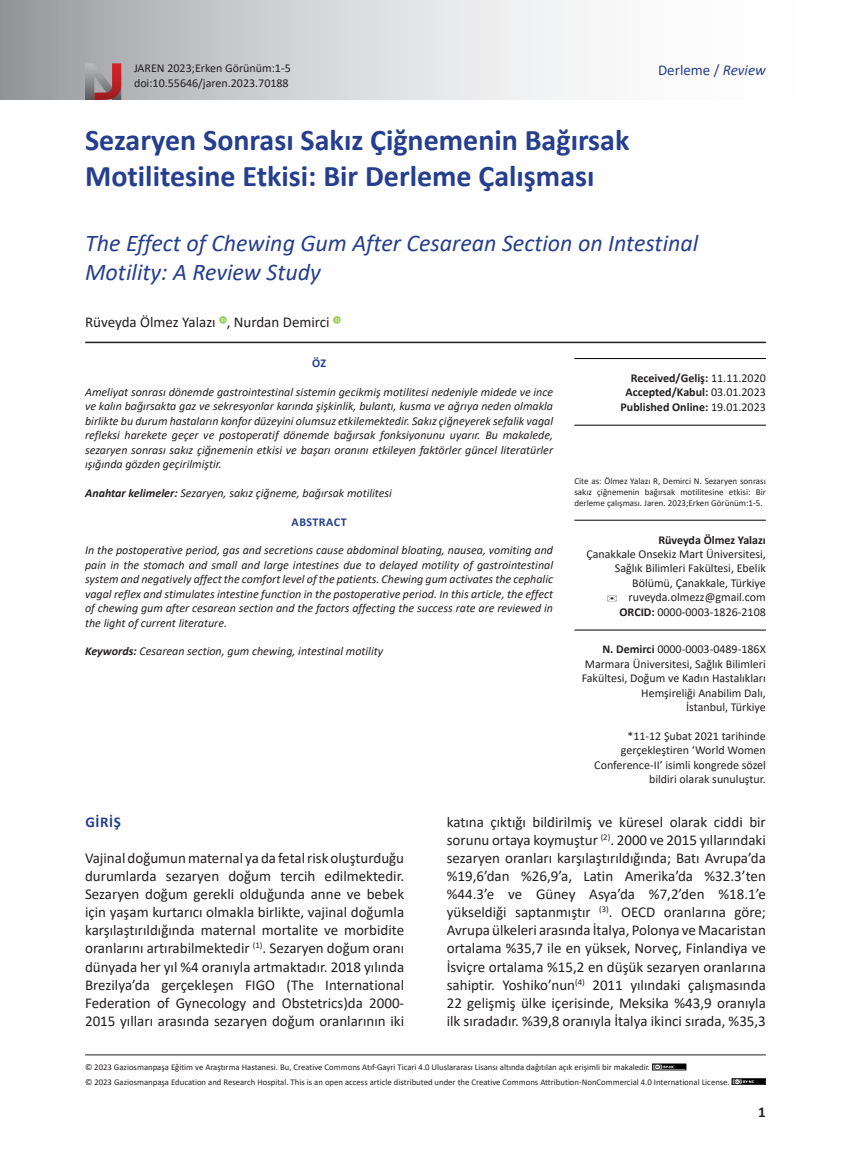
<style>
.page{position:relative;width:851px;height:1170px;background:#fff}
.page>*{position:absolute;margin:0;border:0;box-sizing:border-box;transform-origin:0 0}
.Makale_Başlık_1{font:700 30px/36px "Calibri";color:#253f8e}
.Makale_Başlık_2{font:italic 24px/28.8px "Calibri";color:#253f8e}
.Paragraf{font:15px/18.1px "Calibri";color:#231f20;text-align:justify}
.Yazarlar{font:15px "Calibri";color:#231f20}
.t1{font:15px "Calibri";color:#253f8e}
.Başlık_1{font:700 15px "Calibri";letter-spacing:.04em;color:#253f8e}
.t2{font:700 15px "Calibri";color:#231f20}
.Boldsuz_öz{font:italic 12px/14.4px "Calibri";color:#231f20;text-align:justify}
.Title_Page_Sag_Taraf{font:12px/14.4px "Calibri";color:#231f20;text-align:right}
.Title_Page_Sag_Taraf-2{font:700 12px "Calibri";color:#231f20}
.Anahtar_kelimeler{font:italic 12px "Calibri";color:#231f20}
.Keywords_tek_sütun{font:italic 12px "Calibri";color:#231f20}
.Öz_başlık{font:700 12px "Calibri";letter-spacing:.04em;color:#253f8e}
.Title_Page_Sag_Taraf-3{font:9px/10.8px "Calibri";color:#231f20;text-align:justify}
.t3{font:8.7px/14.7px "Calibri";color:#231f20}
.s1{font-style:italic}
.s2{font-weight:700}
.s3{font-weight:400}
</style>
<div class="page">
<svg style="left:1px;top:0;width:571px;height:100px;background:#cdced0"></svg>
<hr style="left:0;top:0;width:1px;height:100px;background:#909295">
<svg style="left:85px;top:63px;width:36px;height:37px"></svg>
<hr style="left:85px;top:1054px;width:680px;height:1px;background:#231f20">
<div style="left:652px;top:1063px;width:34px;height:7px;border:1px solid #000001"></div>
<div style="left:653px;top:1064px;width:32px;height:5px;background:#000001"></div>
<svg style="left:653px;top:1064px;width:21px;height:5px"></svg>
<div style="left:731px;top:1078px;width:34px;height:6px;border:1px solid #000001"></div>
<hr style="left:732px;top:1079px;width:33px;height:4px;background:#000001">
<svg style="left:732px;top:1079px;width:21px;height:4px"></svg>
<hr style="left:85px;top:341px;width:680px;height:2px;background:#231f20">
<svg style="left:219px;top:316px;width:8px;height:7px"></svg>
<svg style="left:221px;top:317px;width:4px;height:4px"></svg>
<svg style="left:333px;top:316px;width:7px;height:7px"></svg>
<svg style="left:335px;top:317px;width:4px;height:4px"></svg>
<hr style="left:574px;top:358px;width:191px;height:1px;background:#000">
<hr style="left:574px;top:425px;width:191px;height:1px;background:#000">
<hr style="left:574px;top:520px;width:191px;height:1px;background:#000">
<hr style="left:574px;top:629px;width:191px;height:1px;background:#000">
<svg style="left:607px;top:595px;width:9px;height:6px"></svg>
<p class="Title_Page_Sag_Taraf" style="left:134px;top:61px;width:158px;text-align:left">JAREN 2023;Erken Görünüm:1-5 doi:10.55646/jaren.2023.70188</p>
<p class="t1" style="left:658px;top:59px;width:109px">Derleme / <span class="s1">Review</span></p>
<p class="Makale_Başlık_1" style="left:85px;top:122px;width:546px">Sezaryen Sonrası Sakız Çiğnemenin Bağırsak<br>Motilitesine Etkisi: Bir Derleme Çalışması</p>
<p class="Makale_Başlık_2" style="left:85px;top:227px;width:614px">The Effect of Chewing Gum After Cesarean Section on Intestinal<br>Motility: A Review Study</p>
<p class="Yazarlar" style="left:85px;top:311px;width:246px">Rüveyda Ölmez Yalazı , Nurdan Demirci</p>
<p class="Öz_başlık" style="left:312px;top:354px;width:16px">ÖZ</p>
<p class="Boldsuz_öz" style="left:85px;top:384px;width:469px">Ameliyat sonrası dönemde gastrointestinal sistemin gecikmiş motilitesi nedeniyle midede ve ince ve kalın bağırsakta gaz ve sekresyonlar karında şişkinlik, bulantı, kusma ve ağrıya neden olmakla birlikte bu durum hastaların konfor düzeyini olumsuz etkilemektedir. Sakız çiğneyerek sefalik vagal refleksi harekete geçer ve postoperatif dönemde bağırsak fonksiyonunu uyarır. Bu makalede, sezaryen sonrası sakız çiğnemenin etkisi ve başarı oranını etkileyen faktörler güncel literatürler ışığında gözden geçirilmiştir.</p>
<p class="Anahtar_kelimeler" style="left:85px;top:484px;width:308px"><span class="s2">Anahtar kelimeler:</span> Sezaryen, sakız çiğneme, bağırsak motilitesi</p>
<p class="Öz_başlık" style="left:291px;top:513px;width:57px">ABSTRACT</p>
<p class="Boldsuz_öz" style="left:85px;top:542px;width:469px">In the postoperative period, gas and secretions cause abdominal bloating, nausea, vomiting and pain in the stomach and small and large intestines due to delayed motility of gastrointestinal system and negatively affect the comfort level of the patients. Chewing gum activates the cephalic vagal reflex and stimulates intestine function in the postoperative period. In this article, the effect of chewing gum after cesarean section and the factors affecting the success rate are reviewed in the light of current literature.</p>
<p class="Keywords_tek_sütun" style="left:85px;top:643px;width:299px"><span class="s2">Keywords:</span> Cesarean section, gum chewing, intestinal motility</p>
<p class="Title_Page_Sag_Taraf-2" style="left:630px;top:369px;width:136px">Received/Geliş: <span class="s3">11.11.2020</span></p>
<p class="Title_Page_Sag_Taraf-2" style="left:625px;top:384px;width:142px">Accepted/Kabul: <span class="s3">03.01.2023</span></p>
<p class="Title_Page_Sag_Taraf-2" style="left:620px;top:398px;width:147px">Published Online: <span class="s3">19.01.2023</span></p>
<p class="Title_Page_Sag_Taraf-3" style="left:574px;top:475px;width:193px">Cite as: Ölmez Yalazı R, Demirci N. Sezaryen sonrası sakız çiğnemenin bağırsak motilitesine etkisi: Bir derleme çalışması. Jaren. 2023;Erken Görünüm:1-5.</p>
<p class="Title_Page_Sag_Taraf-2" style="left:658px;top:531px;width:109px">Rüveyda Ölmez Yalazı</p>
<p class="Title_Page_Sag_Taraf" style="left:586px;top:546px;width:181px">Çanakkale Onsekiz Mart Üniversitesi,<br>Sağlık Bilimleri Fakültesi, Ebelik<br>Bölümü, Çanakkale, Türkiye</p>
<p class="Title_Page_Sag_Taraf" style="left:628px;top:589px;width:139px">ruveyda.olmezz@gmail.com</p>
<p class="Title_Page_Sag_Taraf" style="left:619px;top:604px;width:148px"><span class="s2">ORCID:</span> 0000-0003-1826-2108</p>
<p class="Title_Page_Sag_Taraf" style="left:602px;top:642px;width:165px"><span class="s2">N. Demirci</span> 0000-0003-0489-186X</p>
<p class="Title_Page_Sag_Taraf" style="left:581px;top:656px;width:186px">Marmara Üniversitesi, Sağlık Bilimleri<br>Fakültesi, Doğum ve Kadın Hastalıkları<br>Hemşireliği Anabilim Dalı,<br>İstanbul, Türkiye</p>
<p class="Title_Page_Sag_Taraf" style="left:594px;top:728px;width:173px">*11-12 Şubat 2021 tarihinde gerçekleştiren ‘World Women<br>Conference-II’ isimli kongrede sözel bildiri olarak sunuluştur.</p>
<p class="Başlık_1" style="left:85px;top:811px;width:37px">GIRIŞ</p>
<p class="Paragraf" style="left:85px;top:848px;width:320px">Vajinal doğumun maternal ya da fetal risk oluşturduğu durumlarda sezaryen doğum tercih edilmektedir.<br>Sezaryen doğum gerekli olduğunda anne ve bebek için yaşam kurtarıcı olmakla birlikte, vajinal doğumla karşılaştırıldığında maternal mortalite ve morbidite oranlarını artırabilmektedir <sup>(1)</sup>. Sezaryen doğum oranı dünyada her yıl %4 oranıyla artmaktadır. 2018 yılında Brezilya’da gerçekleşen FIGO (The International Federation of Gynecology and Obstetrics)da 2000- 2015 yılları arasında sezaryen doğum oranlarının iki</p>
<p class="Paragraf" style="left:446px;top:812px;width:320px">katına çıktığı bildirilmiş ve küresel olarak ciddi bir sorunu ortaya koymuştur <sup>(2)</sup>. 2000 ve 2015 yıllarındaki sezaryen oranları karşılaştırıldığında; Batı Avrupa’da %19,6’dan %26,9’a, Latin Amerika’da %32.3’ten %44.3’e ve Güney Asya’da %7,2’den %18.1’e yükseldiği saptanmıştır <sup>(3)</sup>. OECD oranlarına göre; Avrupa ülkeleri arasında İtalya, Polonya ve Macaristan ortalama %35,7 ile en yüksek, Norveç, Finlandiya ve İsviçre ortalama %15,2 en düşük sezaryen oranlarına sahiptir. Yoshiko’nun<sup>(4)</sup> 2011 yılındaki çalışmasında 22 gelişmiş ülke içerisinde, Meksika %43,9 oranıyla ilk sıradadır. %39,8 oranıyla İtalya ikinci sırada, %35,3</p>
<p class="t3" style="left:85px;top:1059px;width:646px">© 2023 Gaziosmanpaşa Eğitim ve Araştırma Hastanesi. Bu, Creative Commons Atıf-Gayri Ticari 4.0 Uluslararası Lisansı altında dağıtılan açık erişimli bir makaledir.<br>© 2023 Gaziosmanpaşa Education and Research Hospital. This is an open access article distributed under the Creative Commons Attribution-NonCommercial 4.0 International License.</p>
<p class="t2" style="left:758px;top:1101px;width:9px">1</p>
</div>
